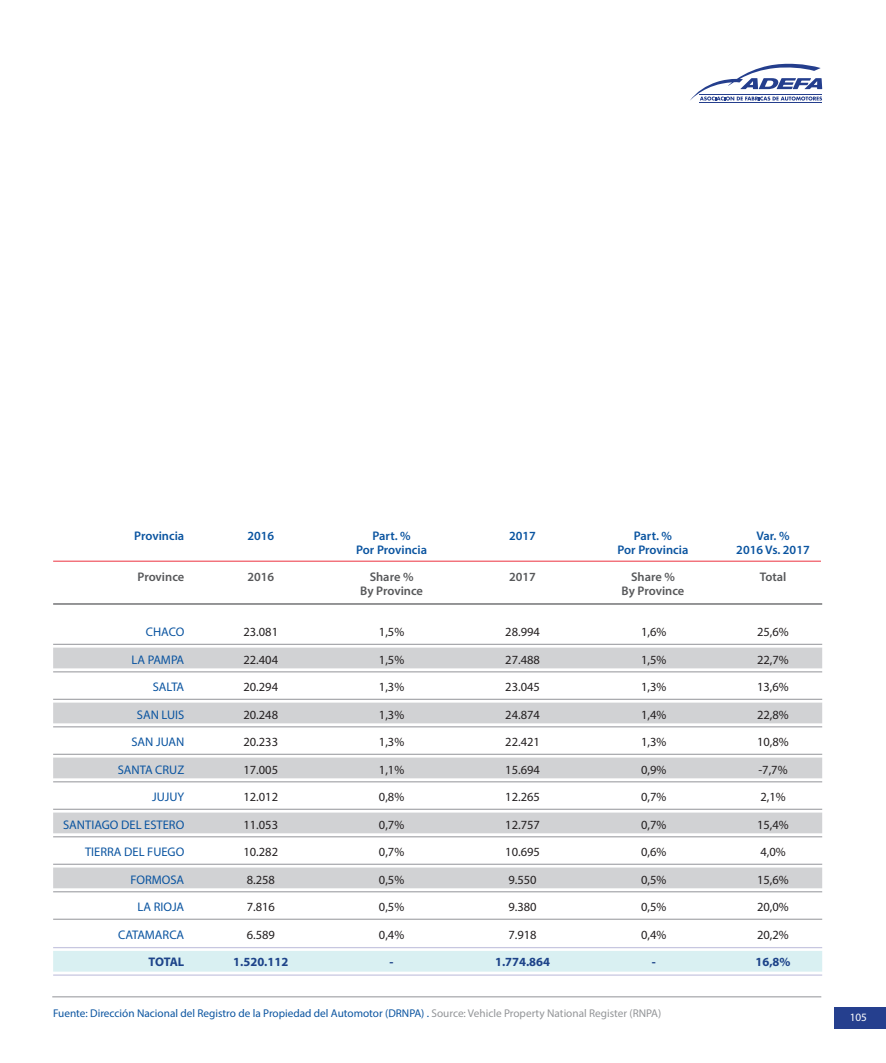
<style>
.page{position:relative;width:886px;height:1063px;background:#fff}
.page>*{position:absolute;margin:0;border:0;box-sizing:border-box;transform-origin:0 0}
.Parafo_Datos_Center{font:12.5px "Myriad Pro";color:#231f20}
.Parafo_Datos_Center-2{font:12.5px "Myriad Pro";color:#0a54a0}
.Parafo_Datos_Center-3{font:600 12.5px "Myriad Pro";color:#0a54a0}
.Parafo_Datos_Center-4{font:600 12.5px "Myriad Pro";color:#57585a}
.Parafo_Datos_Center-5{font:700 12.5px "Myriad Pro";color:#1d4389}
.t1{font:11.25px "Myriad Pro";color:#0a54a0}
.t2{font:11.25px "Myriad Pro";color:#fff}
.s1{color:#939598}
</style>
<div class="page">
<div style="left:834px;top:1008px;width:52px;height:21px;background:#253f8e"></div>
<svg style="left:690px;top:63px;width:132px;height:38px"></svg>
<hr style="left:700px;top:102px;width:122px;height:1px;background:#243e8d">
<hr style="left:700px;top:95px;width:122px;height:1px;background:#243e8d">
<hr style="left:52px;top:996px;width:769px;height:1px;background:#a8a9ad">
<div style="left:53px;top:951px;width:769px;height:21px;background:#d9f0f2"></div>
<hr style="left:53px;top:947px;width:769px;height:1px;background:#c7c7e0">
<hr style="left:53px;top:974px;width:769px;height:2px;background:#c7c7e0">
<div style="left:53px;top:868px;width:769px;height:21px;background:#d1d2d4"></div>
<div style="left:53px;top:648px;width:769px;height:21px;background:#d1d2d4"></div>
<div style="left:53px;top:703px;width:769px;height:21px;background:#d1d2d4"></div>
<div style="left:53px;top:758px;width:769px;height:21px;background:#d1d2d4"></div>
<div style="left:53px;top:813px;width:769px;height:21px;background:#d1d2d4"></div>
<hr style="left:53px;top:561px;width:768px;height:1px;background:#f05b66">
<hr style="left:53px;top:603px;width:769px;height:2px;background:#57585a">
<hr style="left:53px;top:644px;width:769px;height:1px;background:#a8a9ad">
<hr style="left:53px;top:671px;width:769px;height:1px;background:#a8a9ad">
<hr style="left:53px;top:699px;width:769px;height:1px;background:#a8a9ad">
<hr style="left:53px;top:726px;width:769px;height:1px;background:#a8a9ad">
<hr style="left:53px;top:754px;width:769px;height:1px;background:#a8a9ad">
<hr style="left:53px;top:781px;width:769px;height:1px;background:#a8a9ad">
<hr style="left:53px;top:809px;width:769px;height:1px;background:#a8a9ad">
<hr style="left:53px;top:836px;width:769px;height:1px;background:#a8a9ad">
<hr style="left:53px;top:864px;width:769px;height:1px;background:#a8a9ad">
<hr style="left:53px;top:891px;width:769px;height:1px;background:#a8a9ad">
<hr style="left:53px;top:919px;width:769px;height:1px;background:#a8a9ad">
<p class="Parafo_Datos_Center-3" style="left:134px;top:528px;width:51px">Provincia</p>
<p class="Parafo_Datos_Center-4" style="left:137px;top:569px;width:48px">Province</p>
<p class="Parafo_Datos_Center-2" style="left:146px;top:624px;width:40px">CHACO</p>
<p class="Parafo_Datos_Center-2" style="left:132px;top:652px;width:54px">LA PAMPA</p>
<p class="Parafo_Datos_Center-2" style="left:153px;top:679px;width:33px">SALTA</p>
<p class="Parafo_Datos_Center-2" style="left:137px;top:707px;width:49px">SAN LUIS</p>
<p class="Parafo_Datos_Center-2" style="left:131px;top:734px;width:54px">SAN JUAN</p>
<p class="Parafo_Datos_Center-2" style="left:118px;top:762px;width:68px">SANTA CRUZ</p>
<p class="Parafo_Datos_Center-2" style="left:152px;top:789px;width:34px">JUJUY</p>
<p class="Parafo_Datos_Center-2" style="left:63px;top:817px;width:123px">SANTIAGO DEL ESTERO</p>
<p class="Parafo_Datos_Center-2" style="left:85px;top:844px;width:101px">TIERRA DEL FUEGO</p>
<p class="Parafo_Datos_Center-2" style="left:130px;top:872px;width:55px">FORMOSA</p>
<p class="Parafo_Datos_Center-2" style="left:137px;top:899px;width:48px">LA RIOJA</p>
<p class="Parafo_Datos_Center-2" style="left:118px;top:927px;width:68px">CATAMARCA</p>
<p class="Parafo_Datos_Center-5" style="left:149px;top:954px;width:37px">TOTAL</p>
<p class="Parafo_Datos_Center-3" style="left:247px;top:528px;width:28px">2016</p>
<p class="Parafo_Datos_Center-4" style="left:247px;top:569px;width:28px">2016</p>
<p class="Parafo_Datos_Center" style="left:243px;top:624px;width:36px">23.081</p>
<p class="Parafo_Datos_Center" style="left:243px;top:652px;width:36px">22.404</p>
<p class="Parafo_Datos_Center" style="left:243px;top:679px;width:36px">20.294</p>
<p class="Parafo_Datos_Center" style="left:243px;top:707px;width:36px">20.248</p>
<p class="Parafo_Datos_Center" style="left:243px;top:734px;width:36px">20.233</p>
<p class="Parafo_Datos_Center" style="left:243px;top:762px;width:36px">17.005</p>
<p class="Parafo_Datos_Center" style="left:243px;top:789px;width:36px">12.012</p>
<p class="Parafo_Datos_Center" style="left:243px;top:817px;width:36px">11.053</p>
<p class="Parafo_Datos_Center" style="left:243px;top:844px;width:36px">10.282</p>
<p class="Parafo_Datos_Center" style="left:247px;top:872px;width:30px">8.258</p>
<p class="Parafo_Datos_Center" style="left:247px;top:899px;width:30px">7.816</p>
<p class="Parafo_Datos_Center" style="left:247px;top:927px;width:30px">6.589</p>
<p class="Parafo_Datos_Center-5" style="left:233px;top:954px;width:57px">1.520.112</p>
<p class="Parafo_Datos_Center-3" style="left:372px;top:528px;width:40px">Part. %</p>
<p class="Parafo_Datos_Center-3" style="left:356px;top:542px;width:72px">Por Provincia</p>
<p class="Parafo_Datos_Center-4" style="left:370px;top:569px;width:45px">Share %</p>
<p class="Parafo_Datos_Center-4" style="left:360px;top:583px;width:64px">By Province</p>
<p class="Parafo_Datos_Center" style="left:379px;top:624px;width:27px">1,5%</p>
<p class="Parafo_Datos_Center" style="left:379px;top:652px;width:27px">1,5%</p>
<p class="Parafo_Datos_Center" style="left:379px;top:679px;width:27px">1,3%</p>
<p class="Parafo_Datos_Center" style="left:379px;top:707px;width:27px">1,3%</p>
<p class="Parafo_Datos_Center" style="left:379px;top:734px;width:27px">1,3%</p>
<p class="Parafo_Datos_Center" style="left:379px;top:762px;width:27px">1,1%</p>
<p class="Parafo_Datos_Center" style="left:379px;top:789px;width:27px">0,8%</p>
<p class="Parafo_Datos_Center" style="left:379px;top:817px;width:27px">0,7%</p>
<p class="Parafo_Datos_Center" style="left:379px;top:844px;width:27px">0,7%</p>
<p class="Parafo_Datos_Center" style="left:379px;top:872px;width:27px">0,5%</p>
<p class="Parafo_Datos_Center" style="left:379px;top:899px;width:27px">0,5%</p>
<p class="Parafo_Datos_Center" style="left:379px;top:927px;width:27px">0,4%</p>
<p class="Parafo_Datos_Center-5" style="left:390px;top:954px;width:6px">-</p>
<p class="Parafo_Datos_Center-3" style="left:509px;top:528px;width:28px">2017</p>
<p class="Parafo_Datos_Center-4" style="left:509px;top:569px;width:28px">2017</p>
<p class="Parafo_Datos_Center" style="left:505px;top:624px;width:36px">28.994</p>
<p class="Parafo_Datos_Center" style="left:505px;top:652px;width:36px">27.488</p>
<p class="Parafo_Datos_Center" style="left:505px;top:679px;width:36px">23.045</p>
<p class="Parafo_Datos_Center" style="left:505px;top:707px;width:36px">24.874</p>
<p class="Parafo_Datos_Center" style="left:505px;top:734px;width:36px">22.421</p>
<p class="Parafo_Datos_Center" style="left:505px;top:762px;width:36px">15.694</p>
<p class="Parafo_Datos_Center" style="left:505px;top:789px;width:36px">12.265</p>
<p class="Parafo_Datos_Center" style="left:505px;top:817px;width:36px">12.757</p>
<p class="Parafo_Datos_Center" style="left:505px;top:844px;width:36px">10.695</p>
<p class="Parafo_Datos_Center" style="left:508px;top:872px;width:30px">9.550</p>
<p class="Parafo_Datos_Center" style="left:508px;top:899px;width:30px">9.380</p>
<p class="Parafo_Datos_Center" style="left:508px;top:927px;width:30px">7.918</p>
<p class="Parafo_Datos_Center-5" style="left:495px;top:954px;width:57px">1.774.864</p>
<p class="Parafo_Datos_Center-3" style="left:634px;top:528px;width:40px">Part. %</p>
<p class="Parafo_Datos_Center-3" style="left:617px;top:542px;width:72px">Por Provincia</p>
<p class="Parafo_Datos_Center-4" style="left:631px;top:569px;width:45px">Share %</p>
<p class="Parafo_Datos_Center-4" style="left:621px;top:583px;width:64px">By Province</p>
<p class="Parafo_Datos_Center" style="left:641px;top:624px;width:27px">1,6%</p>
<p class="Parafo_Datos_Center" style="left:641px;top:652px;width:27px">1,5%</p>
<p class="Parafo_Datos_Center" style="left:641px;top:679px;width:27px">1,3%</p>
<p class="Parafo_Datos_Center" style="left:641px;top:707px;width:27px">1,4%</p>
<p class="Parafo_Datos_Center" style="left:641px;top:734px;width:27px">1,3%</p>
<p class="Parafo_Datos_Center" style="left:641px;top:762px;width:27px">0,9%</p>
<p class="Parafo_Datos_Center" style="left:641px;top:789px;width:27px">0,7%</p>
<p class="Parafo_Datos_Center" style="left:641px;top:817px;width:27px">0,7%</p>
<p class="Parafo_Datos_Center" style="left:641px;top:844px;width:27px">0,6%</p>
<p class="Parafo_Datos_Center" style="left:641px;top:872px;width:27px">0,5%</p>
<p class="Parafo_Datos_Center" style="left:641px;top:899px;width:27px">0,5%</p>
<p class="Parafo_Datos_Center" style="left:641px;top:927px;width:27px">0,4%</p>
<p class="Parafo_Datos_Center-5" style="left:652px;top:954px;width:6px">-</p>
<p class="t1" style="left:53px;top:1006px;width:609px">Fuente: Dirección Nacional del Registro de la Propiedad del Automotor (DRNPA) . <span class="s1">Source: Vehicle Property National Register (RNPA)</span></p>
<p class="Parafo_Datos_Center-3" style="left:756px;top:528px;width:35px">Var. %</p>
<p class="Parafo_Datos_Center-3" style="left:736px;top:542px;width:75px">2016 Vs. 2017</p>
<p class="Parafo_Datos_Center-4" style="left:760px;top:569px;width:28px">Total</p>
<p class="Parafo_Datos_Center" style="left:757px;top:624px;width:33px">25,6%</p>
<p class="Parafo_Datos_Center" style="left:757px;top:652px;width:33px">22,7%</p>
<p class="Parafo_Datos_Center" style="left:757px;top:679px;width:33px">13,6%</p>
<p class="Parafo_Datos_Center" style="left:757px;top:707px;width:33px">22,8%</p>
<p class="Parafo_Datos_Center" style="left:757px;top:734px;width:33px">10,8%</p>
<p class="Parafo_Datos_Center" style="left:758px;top:762px;width:31px">-7,7%</p>
<p class="Parafo_Datos_Center" style="left:760px;top:789px;width:27px">2,1%</p>
<p class="Parafo_Datos_Center" style="left:757px;top:817px;width:33px">15,4%</p>
<p class="Parafo_Datos_Center" style="left:760px;top:844px;width:27px">4,0%</p>
<p class="Parafo_Datos_Center" style="left:757px;top:872px;width:33px">15,6%</p>
<p class="Parafo_Datos_Center" style="left:757px;top:899px;width:33px">20,0%</p>
<p class="Parafo_Datos_Center" style="left:757px;top:927px;width:33px">20,2%</p>
<p class="Parafo_Datos_Center-5" style="left:755px;top:954px;width:37px">16,8%</p>
<p class="t2" style="left:850px;top:1011px;width:19px">105</p>
</div>
